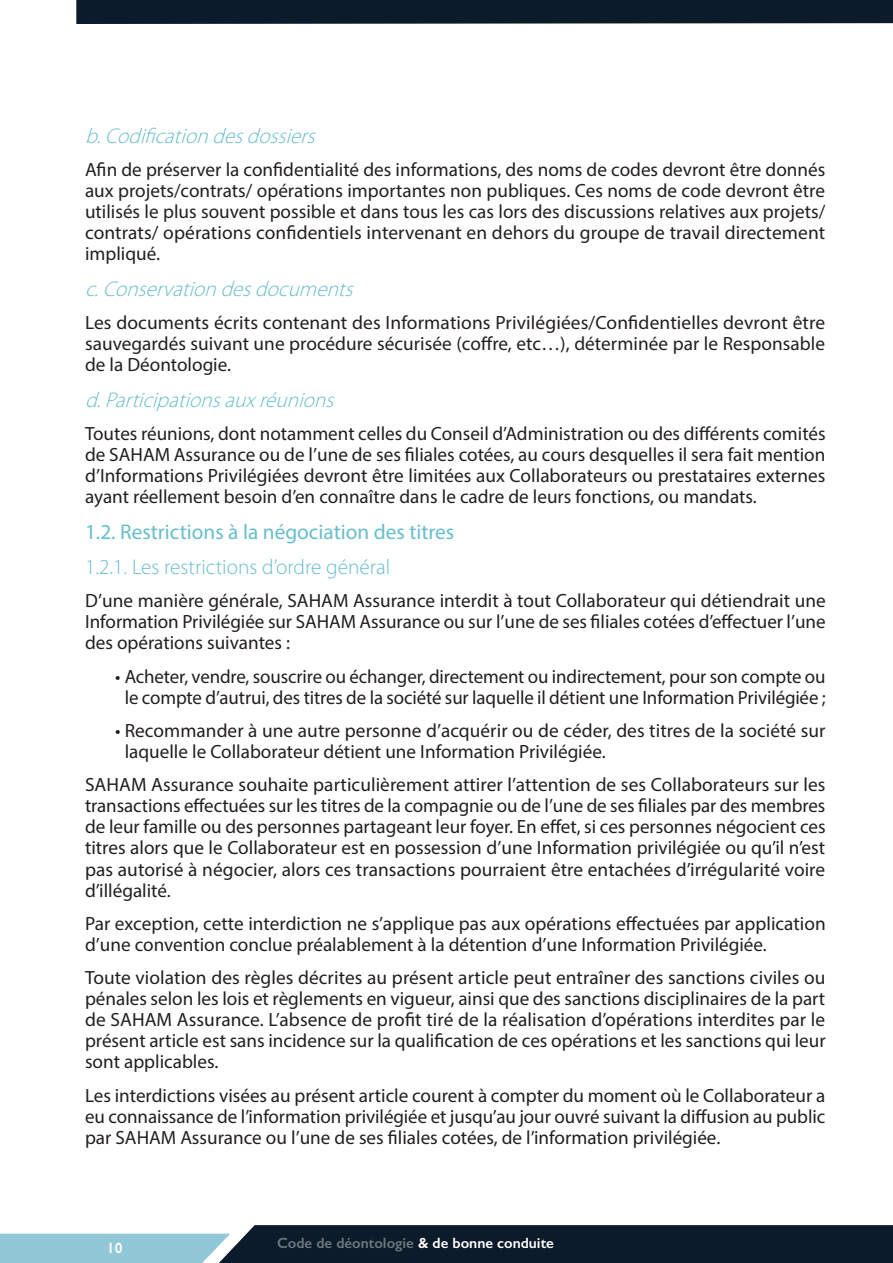
<style>
.page{position:relative;width:893px;height:1263px;background:#fff}
.page>*{position:absolute;margin:0;border:0;box-sizing:border-box;transform-origin:0 0}
.t1{font:italic 300 21.3px "Myriad Pro";color:#67becd}
.t2{font:21.3px "Myriad Pro";color:#67becd}
.t3{font:300 21.3px "Myriad Pro";color:#67becd}
.t4{font:19.2px/21.1px "Myriad Pro";color:#231f20;text-align:justify}
.t5{font:600 14.85px "Gill Sans";color:#6d787c}
.t6{font:600 14.85px "Gill Sans";color:#fff}
.s1{color:#fff}
</style>
<div class="page">
<div style="left:76px;top:0;width:817px;height:24px;background:#0b1b29"></div>
<svg style="left:0;top:1225px;width:893px;height:38px"></svg>
<p class="t1" style="left:85px;top:123px;width:238px">b.Codificationdesdossiers</p>
<p class="t4" style="left:85px;top:159px;width:742px">Afin de préserver la confidentialité des informations, des noms de codes devront être donnés aux projets/contrats/ opérations importantes non publiques. Ces noms de code devront être utilisés le plus souvent possible et dans tous les cas lors des discussions relatives aux projets/ contrats/ opérations confidentiels intervenant en dehors du groupe de travail directement impliqué.</p>
<p class="t1" style="left:85px;top:276px;width:276px">c.Conservationdesdocuments</p>
<p class="t4" style="left:85px;top:312px;width:742px">Les documents écrits contenant des Informations Privilégiées/Confidentielles devront être sauvegardés suivant une procédure sécurisée (coffre, etc…), déterminée par le Responsable de la Déontologie.</p>
<p class="t1" style="left:85px;top:387px;width:257px">d.Participationsauxréunions</p>
<p class="t4" style="left:85px;top:422px;width:742px">Toutes réunions, dont notamment celles du Conseil d’Administration ou des différents comités de SAHAM Assurance ou de l’une de ses filiales cotées, au cours desquelles il sera fait mention d’Informations Privilégiées devront être limitées aux Collaborateurs ou prestataires externes ayant réellement besoin d’en connaître dans le cadre de leurs fonctions, ou mandats.</p>
<p class="t2" style="left:85px;top:518px;width:371px">1.2. Restrictions à la négociation des titres</p>
<p class="t3" style="left:85px;top:554px;width:307px">1.2.1. Les restrictions d’ordre général</p>
<p class="t4" style="left:85px;top:590px;width:742px">D’une manière générale, SAHAM Assurance interdit à tout Collaborateur qui détiendrait une Information Privilégiée sur SAHAM Assurance ou sur l’une de ses filiales cotées d’effectuer l’une des opérations suivantes :</p>
<p class="t4" style="left:115px;top:665px;width:712px;text-align:center">• Acheter, vendre, souscrire ou échanger, directement ou indirectement, pour son compte ou le compte d’autrui, des titres de la société sur laquelle il détient une Information Privilégiée ;</p>
<p class="t4" style="left:125px;top:719px;width:702px;text-indent:-9px">• Recommander à une autre personne d’acquérir ou de céder, des titres de la société sur laquelle le Collaborateur détient une Information Privilégiée.</p>
<p class="t4" style="left:85px;top:774px;width:742px">SAHAM Assurance souhaite particulièrement attirer l’attention de ses Collaborateurs sur les transactions effectuées sur les titres de la compagnie ou de l’une de ses filiales par des membres de leur famille ou des personnes partageant leur foyer. En effet, si ces personnes négocient ces titres alors que le Collaborateur est en possession d’une Information privilégiée ou qu’il n’est pas autorisé à négocier, alors ces transactions pourraient être entachées d’irrégularité voire d’illégalité.</p>
<p class="t4" style="left:85px;top:912px;width:742px">Par exception, cette interdiction ne s’applique pas aux opérations effectuées par application d’une convention conclue préalablement à la détention d’une Information Privilégiée.</p>
<p class="t4" style="left:85px;top:967px;width:742px">Toute violation des règles décrites au présent article peut entraîner des sanctions civiles ou pénales selon les lois et règlements en vigueur, ainsi que des sanctions disciplinaires de la part de SAHAM Assurance. L’absence de profit tiré de la réalisation d’opérations interdites par le présent article est sans incidence sur la qualification de ces opérations et les sanctions qui leur sont applicables.</p>
<p class="t4" style="left:85px;top:1084px;width:742px">Les interdictions visées au présent article courent à compter du moment où le Collaborateur a eu connaissance de l’information privilégiée et jusqu’au jour ouvré suivant la diffusion au public par SAHAM Assurance ou l’une de ses filiales cotées, de l’information privilégiée.</p>
<p class="t6" style="left:107px;top:1239px;width:17px">10</p>
<p class="t5" style="left:277px;top:1234px;width:278px">Code de déontologie <span class="s1">&amp; de bonne conduite</span></p>
</div>
